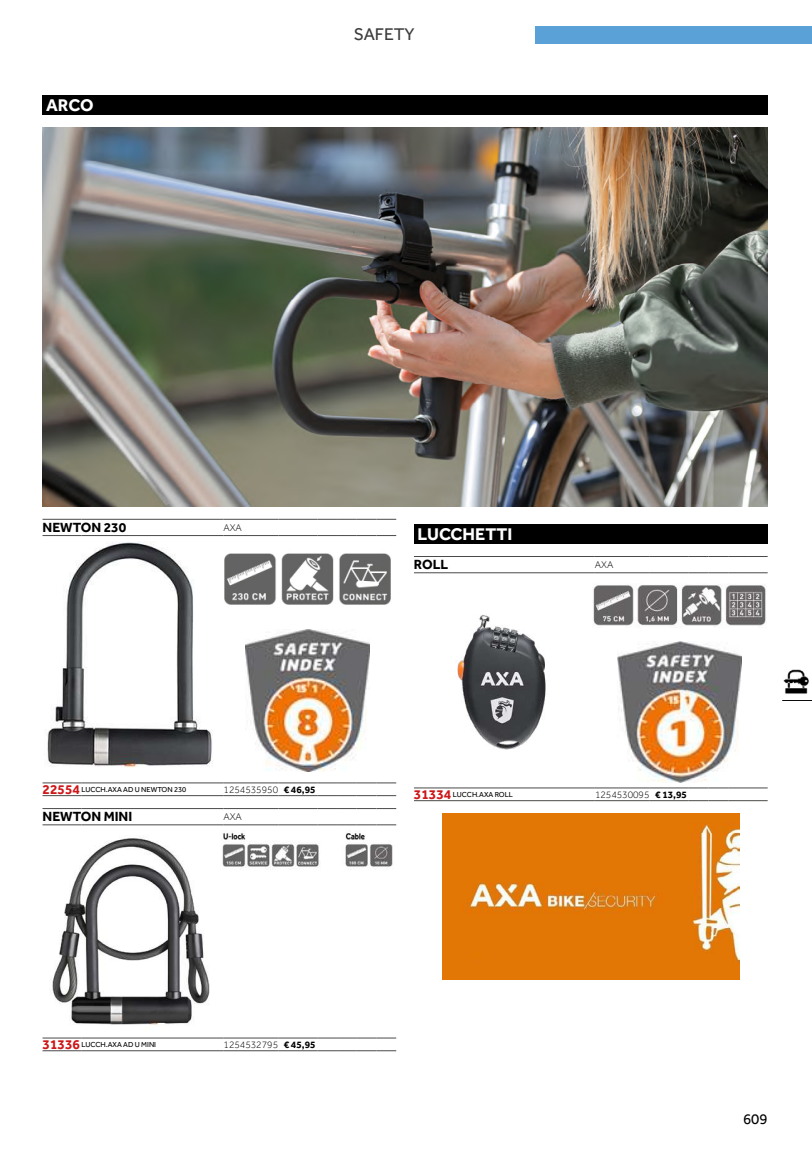
<style>
.page{position:relative;width:812px;height:1149px;background:#fff}
.page>*{position:absolute;margin:0;border:0;box-sizing:border-box;transform-origin:0 0}
.t1{font:700 17.5px "Effra";color:#fff}
.t2{font:17.5px "Effra";color:#3c3c3b}
.t3{font:15px "Effra";color:#000}
.t4{font:700 13.75px "Effra";color:#000}
.t5{font:300 10px "Effra";color:#000}
.t6{font:7.5px "Effra";color:#000}
.s1{font-weight:700;font-size:13.75px;color:#cd1719}
.s2{font-weight:700}
</style>
<div class="page">
<div style="left:535px;top:27px;width:276px;height:17px;background:#5aa1d8"></div>
<img style="left:783px;top:669px;width:26px;height:25px">
<svg style="left:782px;top:700px;width:29px;height:1px"></svg>
<div style="left:43px;top:96px;width:724px;height:19px;background:#000"></div>
<img style="left:43px;top:128px;width:724px;height:378px">
<hr style="left:43px;top:782px;width:38px;height:1px;background:#4a4a49">
<hr style="left:81px;top:782px;width:142px;height:1px;background:#4a4a49">
<hr style="left:223px;top:782px;width:55px;height:1px;background:#4a4a49">
<hr style="left:278px;top:782px;width:39px;height:1px;background:#4a4a49">
<svg style="left:317px;top:782px;width:79px;height:1px"></svg>
<hr style="left:43px;top:795px;width:38px;height:1px;background:#4a4a49">
<hr style="left:81px;top:795px;width:142px;height:1px;background:#4a4a49">
<hr style="left:223px;top:795px;width:55px;height:1px;background:#4a4a49">
<hr style="left:278px;top:795px;width:39px;height:1px;background:#4a4a49">
<svg style="left:317px;top:795px;width:79px;height:1px"></svg>
<hr style="left:223px;top:535px;width:55px;height:1px;background:#4a4a49">
<hr style="left:278px;top:535px;width:39px;height:1px;background:#4a4a49">
<svg style="left:317px;top:535px;width:79px;height:1px"></svg>
<hr style="left:43px;top:519px;width:38px;height:1px;background:#4a4a49">
<hr style="left:81px;top:519px;width:142px;height:1px;background:#4a4a49">
<hr style="left:43px;top:535px;width:38px;height:1px;background:#4a4a49">
<hr style="left:81px;top:535px;width:142px;height:1px;background:#4a4a49">
<hr style="left:223px;top:519px;width:55px;height:1px;background:#4a4a49">
<hr style="left:278px;top:519px;width:39px;height:1px;background:#4a4a49">
<svg style="left:317px;top:519px;width:79px;height:1px"></svg>
<img style="left:46px;top:542px;width:167px;height:226px">
<img style="left:224px;top:553px;width:167px;height:52px">
<img style="left:246px;top:629px;width:123px;height:141px">
<hr style="left:43px;top:1037px;width:38px;height:1px;background:#4a4a49">
<hr style="left:81px;top:1037px;width:142px;height:1px;background:#4a4a49">
<hr style="left:223px;top:1037px;width:55px;height:1px;background:#4a4a49">
<hr style="left:278px;top:1037px;width:39px;height:1px;background:#4a4a49">
<svg style="left:317px;top:1037px;width:79px;height:1px"></svg>
<hr style="left:43px;top:1050px;width:38px;height:1px;background:#4a4a49">
<hr style="left:81px;top:1050px;width:142px;height:1px;background:#4a4a49">
<hr style="left:223px;top:1050px;width:55px;height:1px;background:#4a4a49">
<hr style="left:278px;top:1050px;width:39px;height:1px;background:#4a4a49">
<svg style="left:317px;top:1050px;width:79px;height:1px"></svg>
<hr style="left:223px;top:824px;width:55px;height:1px;background:#4a4a49">
<hr style="left:278px;top:824px;width:39px;height:1px;background:#4a4a49">
<svg style="left:317px;top:824px;width:79px;height:1px"></svg>
<hr style="left:43px;top:808px;width:38px;height:1px;background:#4a4a49">
<hr style="left:81px;top:808px;width:142px;height:1px;background:#4a4a49">
<hr style="left:43px;top:824px;width:38px;height:1px;background:#4a4a49">
<hr style="left:81px;top:824px;width:142px;height:1px;background:#4a4a49">
<hr style="left:223px;top:808px;width:55px;height:1px;background:#4a4a49">
<hr style="left:278px;top:808px;width:39px;height:1px;background:#4a4a49">
<svg style="left:317px;top:808px;width:79px;height:1px"></svg>
<img style="left:52px;top:838px;width:158px;height:187px">
<img style="left:222px;top:831px;width:171px;height:39px">
<div style="left:414px;top:524px;width:353px;height:19px;background:#000"></div>
<hr style="left:414px;top:787px;width:39px;height:1px;background:#4a4a49">
<hr style="left:453px;top:787px;width:141px;height:1px;background:#4a4a49">
<hr style="left:594px;top:787px;width:55px;height:1px;background:#4a4a49">
<hr style="left:649px;top:787px;width:39px;height:1px;background:#4a4a49">
<svg style="left:688px;top:787px;width:79px;height:1px"></svg>
<hr style="left:414px;top:800px;width:39px;height:1px;background:#4a4a49">
<hr style="left:453px;top:800px;width:141px;height:1px;background:#4a4a49">
<hr style="left:594px;top:800px;width:55px;height:1px;background:#4a4a49">
<hr style="left:649px;top:800px;width:39px;height:1px;background:#4a4a49">
<svg style="left:688px;top:800px;width:79px;height:1px"></svg>
<hr style="left:594px;top:572px;width:55px;height:1px;background:#4a4a49">
<hr style="left:649px;top:572px;width:39px;height:1px;background:#4a4a49">
<svg style="left:688px;top:572px;width:79px;height:1px"></svg>
<hr style="left:414px;top:556px;width:39px;height:1px;background:#4a4a49">
<hr style="left:453px;top:556px;width:141px;height:1px;background:#4a4a49">
<hr style="left:414px;top:572px;width:39px;height:1px;background:#4a4a49">
<hr style="left:453px;top:572px;width:141px;height:1px;background:#4a4a49">
<hr style="left:594px;top:556px;width:55px;height:1px;background:#4a4a49">
<hr style="left:649px;top:556px;width:39px;height:1px;background:#4a4a49">
<svg style="left:688px;top:556px;width:79px;height:1px"></svg>
<img style="left:457px;top:615px;width:89px;height:135px">
<img style="left:593px;top:584px;width:173px;height:43px">
<img style="left:617px;top:641px;width:124px;height:141px">
<img style="left:442px;top:813px;width:297px;height:166px">
<h1 class="t1" style="left:46px;top:95px;width:49px">ARCO</h1>
<h1 class="t2" style="left:353px;top:24px;width:62px">SAFETY</h1>
<h3 class="t4" style="left:43px;top:519px;width:85px">NEWTON 230</h3>
<h3 class="t5" style="left:223px;top:521px;width:20px">AXA</h3>
<p class="t6" style="left:43px;top:784px;width:145px"><span class="s1">22554</span> LUCCH.AXA AD U NEWTON 230</p>
<h3 class="t5" style="left:223px;top:783px;width:93px">1254535950 <span class="s2">€ 46,95</span></h3>
<h3 class="t4" style="left:43px;top:808px;width:91px">NEWTON MINI</h3>
<h3 class="t5" style="left:223px;top:810px;width:20px">AXA</h3>
<p class="t6" style="left:43px;top:1039px;width:115px"><span class="s1">31336</span> LUCCH.AXA AD U MINI</p>
<h3 class="t5" style="left:223px;top:1038px;width:93px">1254532795 <span class="s2">€ 45,95</span></h3>
<h1 class="t1" style="left:417px;top:523px;width:96px">LUCCHETTI</h1>
<h3 class="t4" style="left:414px;top:556px;width:36px">ROLL</h3>
<h3 class="t5" style="left:594px;top:559px;width:20px">AXA</h3>
<p class="t6" style="left:414px;top:789px;width:101px"><span class="s1">31334</span> LUCCH.AXA ROLL</p>
<h3 class="t5" style="left:595px;top:788px;width:93px">1254530095 <span class="s2">€ 13,95</span></h3>
<h2 class="t3" style="left:743px;top:1110px;width:26px">609</h2>
</div>
